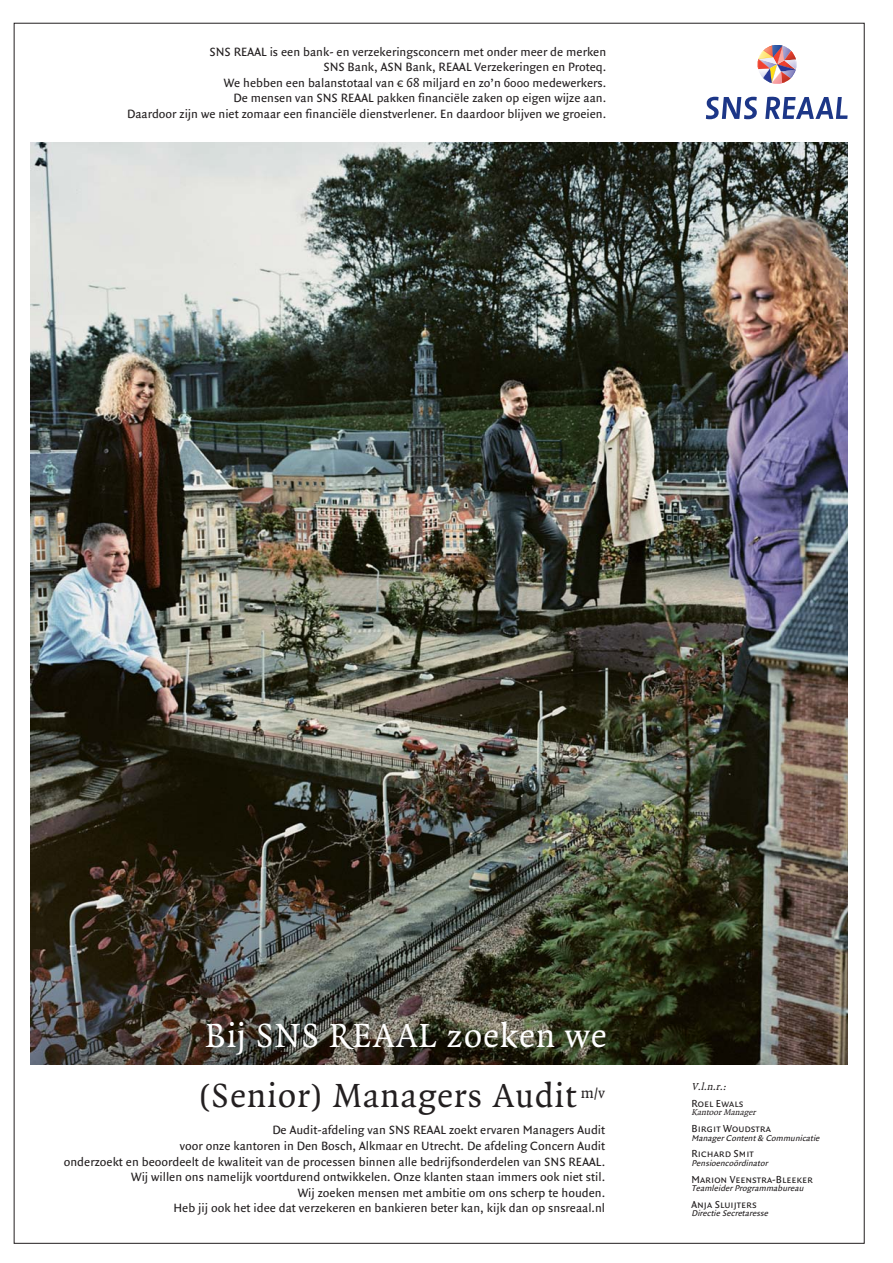
<style>
.page{position:relative;width:893px;height:1263px;background:#fff}
.page>*{position:absolute;margin:0;border:0;box-sizing:border-box;transform-origin:0 0}
.t1{font:36px "Quadraat Regular+HYLWSK";letter-spacing:.025em;color:#231f20}
.t2{font:36px "Quadraat Regular+HYLWSK";letter-spacing:.025em;color:#fff}
.t3{font:15.9px "Quadraat Regular+HYLWSK";color:#231f20}
.t4{font:12.9px/15.6px "Quadraat Sans Regular+OYECFH";color:#231f20;text-align:right}
.t5{font:10.95px "Quadraat Sans Caps+ZCOMTN";color:#231f20}
.t6{font:italic 10.95px "Quadraat Regular+HYLWSK";color:#231f20}
.t7{font:italic 9px "Quadraat Sans Regular+OYECFH";color:#231f20}
.t8{font:italic 9px "Quadraat Regular+HYLWSK";color:#231f20}
</style>
<div class="page">
<img style="left:13px;top:22px;width:852px;height:1222px">
<p class="t4" style="left:127px;top:45px;width:481px">SNS REAAL is een bank- en verzekeringsconcern met onder meer de merken<br>SNS Bank, ASN Bank, REAAL Verzekeringen en Proteq.<br>We hebben een balanstotaal van € 68 miljard en zo’n 6000 medewerkers.<br>De mensen van SNS REAAL pakken financiële zaken op eigen wijze aan.<br>Daardoor zijn we niet zomaar een financiële dienstverlener. En daardoor blijven we groeien.</p>
<h1 class="t2" style="left:205px;top:1021px;width:403px">Bij SNS REAAL zoeken we</h1>
<h1 class="t1" style="left:198px;top:1081px;width:379px">(Senior) Managers Audit</h1>
<p class="t4" style="left:64px;top:1123px;width:543px">De Audit-afdeling van SNS REAAL zoekt ervaren Managers Audit<br>voor onze kantoren in Den Bosch, Alkmaar en Utrecht. De afdeling Concern Audit<br>onderzoekt en beoordeelt de kwaliteit van de processen binnen alle bedrijfsonderdelen van SNS REAAL.<br>Wij willen ons namelijk voortdurend ontwikkelen. Onze klanten staan immers ook niet stil.<br>Wij zoeken mensen met ambitie om ons scherp te houden.<br>Heb jij ook het idee dat verzekeren en bankieren beter kan, kijk dan op snsreaal.nl</p>
<p class="t3" style="left:581px;top:1087px;width:26px">m/v</p>
<p class="t6" style="left:691px;top:1082px;width:38px">V.l.n.r.:</p>
<p class="t5" style="left:691px;top:1097px;width:53px">Roel Ewals</p>
<p class="t8" style="left:691px;top:1109px;width:67px">KantoorManager</p>
<p class="t5" style="left:691px;top:1122px;width:81px">Birgit Woudstra</p>
<p class="t7" style="left:691px;top:1134px;width:131px">ManagerContent&amp; Communicatie</p>
<p class="t5" style="left:691px;top:1147px;width:64px">Richard Smit</p>
<p class="t7" style="left:691px;top:1159px;width:80px">Pensioencoördinator</p>
<p class="t5" style="left:691px;top:1172px;width:123px">Marion Veenstra-Bleeker</p>
<p class="t7" style="left:691px;top:1184px;width:115px">TeamleiderProgrammabureau</p>
<p class="t5" style="left:691px;top:1197px;width:67px">Anja Sluijters</p>
<p class="t7" style="left:691px;top:1210px;width:80px">Directie Secretaresse</p>
</div>
